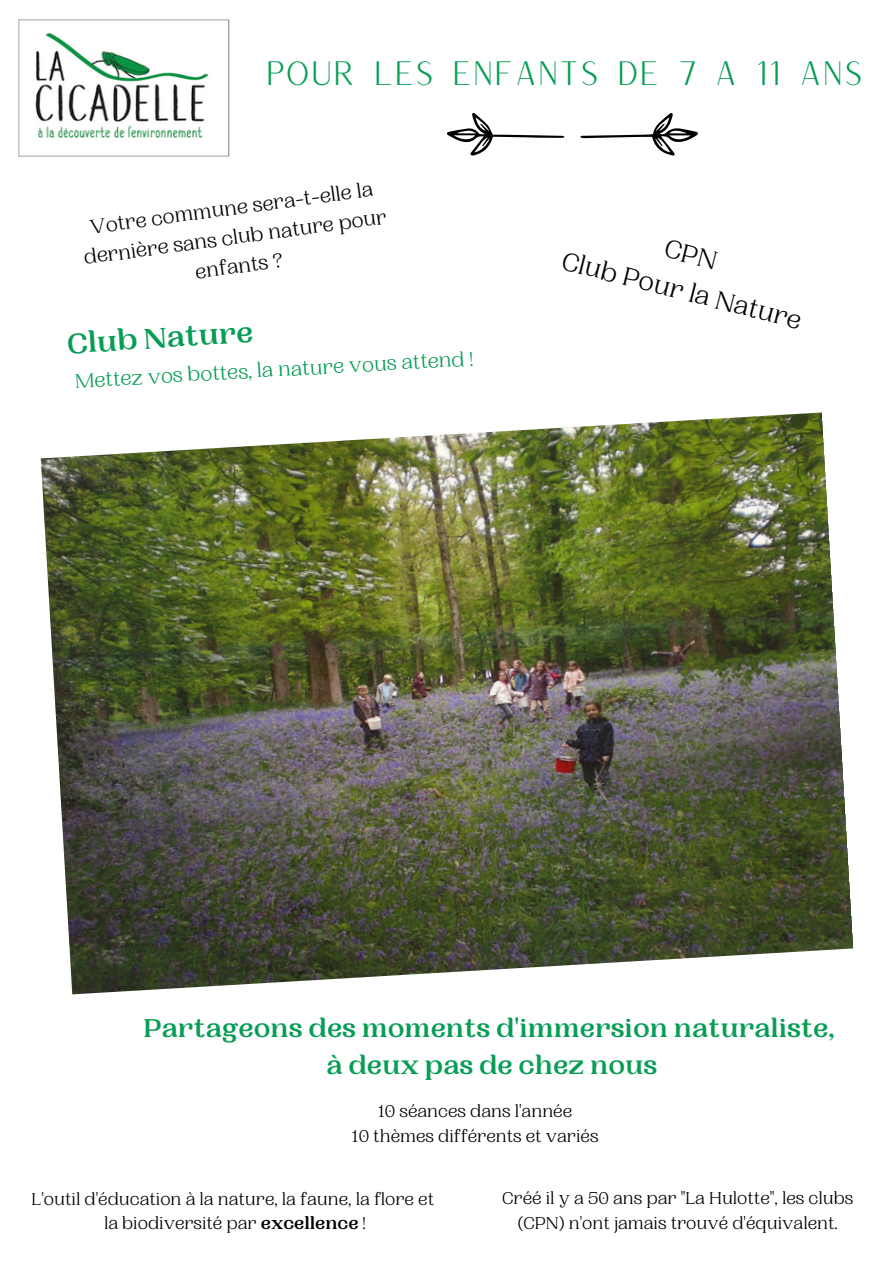
<style>
.page{position:relative;width:894px;height:1264px;background:#fff}
.page>*{position:absolute;margin:0;border:0;box-sizing:border-box;transform-origin:0 0}
.t1{font:33px "Versailles";color:#089d55}
.t2{font:700 30px "PP Woodland";color:#089d55}
.t3{font:700 27px/37.2px "PP Woodland";color:#089d55;text-align:center}
.t4{font:27px "PP Woodland";color:#000}
.t5{font:21px/29.1px "PP Woodland";color:#000;text-align:center}
.t6{font:21px "PP Woodland";color:#089d55}
.t7{font:18px/24.8px "PP Woodland";color:#000;text-align:center}
.s1{font-weight:700}
</style>
<div class="page">
<img style="left:41px;top:412px;width:812px;height:582px">
<img style="left:19px;top:19px;width:210px;height:137px">
<svg style="left:580px;top:113px;width:117px;height:43px"></svg>
<svg style="left:447px;top:113px;width:117px;height:43px"></svg>
<p class="t1" style="left:265px;top:52px;width:599px">POUR LES ENFANTS DE 7 A 11 ANS</p>
<p class="t5" style="left:78px;top:215px;width:307px;rotate:-8deg">Votre commune sera-t-elle la dernière sans club nature pour enfants ?</p>
<h2 class="t2" style="left:66px;top:327px;width:188px;rotate:-4deg">Club Nature</h2>
<h5 class="t6" style="left:74px;top:368px;width:400px;rotate:-3deg">Mettez vos bottes, la nature vous attend !</h5>
<h5 class="t4" style="left:566px;top:245px;width:247px;rotate:14deg">Club Pour la Nature</h5>
<h4 class="t3" style="left:143px;top:1010px;width:692px">Partageons des moments d'immersion naturaliste, à deux pas de chez nous</h4>
<p class="t7" style="left:378px;top:1099px;width:195px">10 séances dans l'année</p>
<h3 class="t7" style="left:352px;top:1124px;width:248px">10 thèmes différents et variés</h3>
<p class="t7" style="left:32px;top:1186px;width:404px">L'outil d'éducation à la nature, la faune, la flore et</p>
<p class="t7" style="left:104px;top:1211px;width:263px">la biodiversité par <span class="s1">excellence</span> !</p>
<p class="t7" style="left:502px;top:1186px;width:352px">Créé il y a 50 ans par "La Hulotte", les clubs (CPN) n'ont jamais trouvé d'équivalent.</p>
</div>
